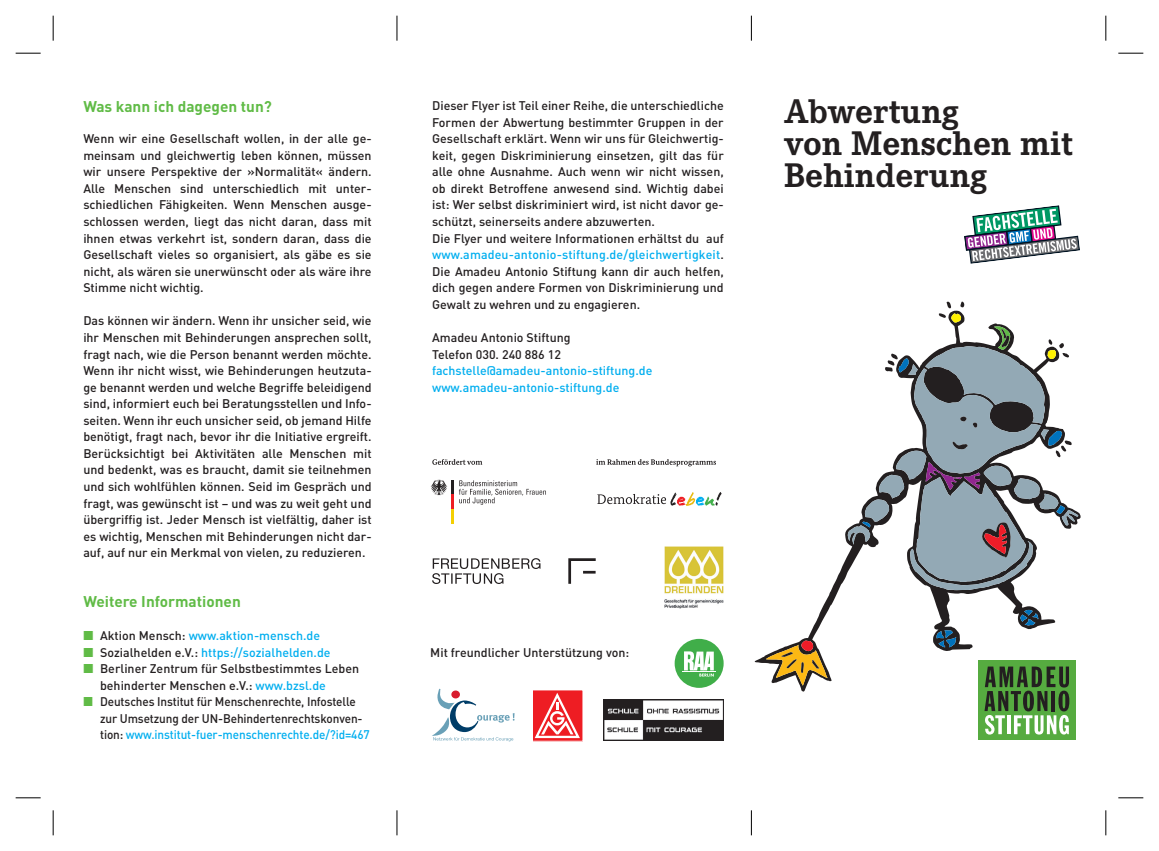
<style>
.page{position:relative;width:1159px;height:851px;background:#fff}
.page>*{position:absolute;margin:0;border:0;box-sizing:border-box;transform-origin:0 0}
.t1{font:700 35.5px/31.9px "Corporate E";color:#231f20}
.t2{font:700 15.38px "DIN Pro";color:#60bb46}
.t3{font:500 12.38px/16.5px "DIN Pro";color:#231f20}
.t4{font:500 12.38px/16.5px "DIN Pro";color:#00aeef}
.t5{font:500 12.38px/16.5px "DIN Pro";color:#231f20;scale:.95 1}
.s1{color:#60bb46}
.s2{color:#231f20}
.s3{color:#00aeef}
</style>
<div class="page">
<svg style="left:432px;top:558px;width:164px;height:26px"></svg>
<img style="left:664px;top:546px;width:60px;height:62px">
<hr style="left:451px;top:480px;width:3px;height:14px;background:#231f20">
<hr style="left:451px;top:494px;width:3px;height:15px;background:#ee1d23">
<hr style="left:451px;top:509px;width:3px;height:14px;background:#f4cf02">
<svg style="left:431px;top:479px;width:16px;height:16px"></svg>
<svg style="left:459px;top:480px;width:87px;height:24px"></svg>
<svg style="left:597px;top:492px;width:124px;height:14px"></svg>
<svg style="left:432px;top:459px;width:50px;height:6px"></svg>
<svg style="left:596px;top:459px;width:120px;height:7px"></svg>
<svg style="left:534px;top:690px;width:49px;height:51px"></svg>
<div style="left:674px;top:638px;width:49px;height:49px;background:#40ae49;border-radius:50%"></div>
<hr style="left:682px;top:671px;width:34px;height:1px;background:#fff">
<svg style="left:684px;top:651px;width:30px;height:25px"></svg>
<img style="left:603px;top:699px;width:121px;height:41px">
<div style="left:978px;top:660px;width:97px;height:79px;background:#56ab40"></div>
<svg style="left:984px;top:691px;width:85px;height:43px"></svg>
<svg style="left:432px;top:688px;width:82px;height:53px"></svg>
<svg style="left:964px;top:205px;width:116px;height:59px"></svg>
<svg style="left:754px;top:512px;width:326px;height:179px"></svg>
<svg style="left:936px;top:630px;width:20px;height:17px"></svg>
<svg style="left:1020px;top:609px;width:18px;height:16px"></svg>
<svg style="left:766px;top:640px;width:61px;height:45px"></svg>
<svg style="left:848px;top:301px;width:230px;height:289px"></svg>
<svg style="left:16px;top:797px;width:25px;height:1px"></svg>
<svg style="left:16px;top:53px;width:25px;height:1px"></svg>
<svg style="left:1118px;top:797px;width:25px;height:1px"></svg>
<svg style="left:1118px;top:53px;width:25px;height:1px"></svg>
<svg style="left:53px;top:810px;width:1px;height:25px"></svg>
<svg style="left:1105px;top:810px;width:1px;height:25px"></svg>
<svg style="left:53px;top:16px;width:1px;height:25px"></svg>
<svg style="left:1105px;top:16px;width:1px;height:25px"></svg>
<svg style="left:751px;top:810px;width:1px;height:25px"></svg>
<svg style="left:751px;top:16px;width:1px;height:25px"></svg>
<svg style="left:397px;top:810px;width:1px;height:25px"></svg>
<svg style="left:397px;top:16px;width:1px;height:25px"></svg>
<p class="t2" style="left:83px;top:96px;width:190px">Was kann ich dagegen tun?</p>
<p class="t3" style="left:83px;top:130px;width:290px;text-align:justify">Wenn wir eine Gesellschaft wollen, in der alle ge&shy;meinsam und gleichwertig leben können, müssen wir unsere Perspektive der »Normalität« ändern.<br>Alle Menschen sind unterschiedlich mit unter&shy;schiedlichen Fähigkeiten. Wenn Menschen ausge&shy;schlossen werden, liegt das nicht daran, dass mit ihnen etwas verkehrt ist, sondern daran, dass die Gesellschaft vieles so organisiert, als gäbe es sie nicht, als wären sie unerwünscht oder als wäre ihre Stimme nicht wichtig.</p>
<p class="t3" style="left:83px;top:312px;width:290px;text-align:justify">Das können wir ändern. Wenn ihr unsicher seid, wie ihr Menschen mit Behinderungen ansprechen sollt, fragt nach, wie die Person benannt werden möchte.<br>Wenn ihr nicht wisst, wie Behinderungen heutzuta&shy;ge benannt werden und welche Begriffe beleidigend sind, informiert euch bei Beratungsstellen und Info&shy;seiten. Wenn ihr euch unsicher seid, ob jemand Hilfe benötigt, fragt nach, bevor ihr die Initiative ergreift.<br>Berücksichtigt bei Aktivitäten alle Menschen mit und bedenkt, was es braucht, damit sie teilnehmen und sich wohlfühlen können. Seid im Gespräch und fragt, was gewünscht ist – und was zu weit geht und übergriffig ist. Jeder Mensch ist vielfältig, daher ist es wichtig, Menschen mit Behinderungen nicht dar&shy;auf, auf nur ein Merkmal von vielen, zu reduzieren.</p>
<p class="t2" style="left:83px;top:591px;width:159px">Weitere Informationen</p>
<p class="t4" style="left:83px;top:626px;width:238px"><span class="s1">■</span> <span class="s2">Aktion Mensch:</span> www.aktion-mensch.de</p>
<p class="t4" style="left:83px;top:643px;width:249px"><span class="s1">■</span> <span class="s2">Sozialhelden e.V.:</span> https://sozialhelden.de</p>
<p class="t3" style="left:100px;top:660px;width:260px;text-indent:-17px"><span class="s1">■</span> Berliner Zentrum für Selbstbestimmtes Leben behinderter Menschen e.V.: <span class="s3">www.bzsl.de</span></p>
<p class="t5" style="left:100px;top:693px;width:285px;text-indent:-17px"><span class="s1">■</span> Deutsches Institut für Menschenrechte, Infostelle zur Umsetzung der UN-Behindertenrechtskonven&shy;tion: <span class="s3">www.institut-fuer-menschenrechte.de / ? i d = 467</span></p>
<p class="t3" style="left:432px;top:97px;width:293px">Dieser Flyer ist Teil einer Reihe, die unterschiedliche Formen der Abwertung bestimmter Gruppen in der Gesellschaft erklärt. Wenn wir uns für Gleichwertig&shy;keit, gegen Diskriminierung einsetzen, gilt das für alle ohne Ausnahme. Auch wenn wir nicht wissen, ob direkt Betroffene anwesend sind. Wichtig dabei ist: Wer selbst diskriminiert wird, ist nicht davor ge&shy;schützt, seinerseits andere abzuwerten.<br>Die Flyer und weitere Informationen erhältst du auf <span class="s3">www.amadeu-antonio-stiftung.de/gleichwer tigkeit</span>.<br>Die Amadeu Antonio Stiftung kann dir auch helfen, dich gegen andere Formen von Diskriminierung und Gewalt zu wehren und zu engagieren.</p>
<p class="t3" style="left:432px;top:328px;width:140px">Amadeu Antonio Stiftung<br>Telefon 030. 240 886 12</p>
<p class="t4" style="left:432px;top:362px;width:222px">fachstelle@amadeu-antonio-stiftung.de www.amadeu-antonio-stiftung.de</p>
<h1 class="t1" style="left:784px;top:96px;width:290px">Abwertung<br>von Menschen mit<br>Behinderung</h1>
<p class="t3" style="left:430px;top:643px;width:200px">Mit freundlicher Unterstützung von:</p>
</div>
